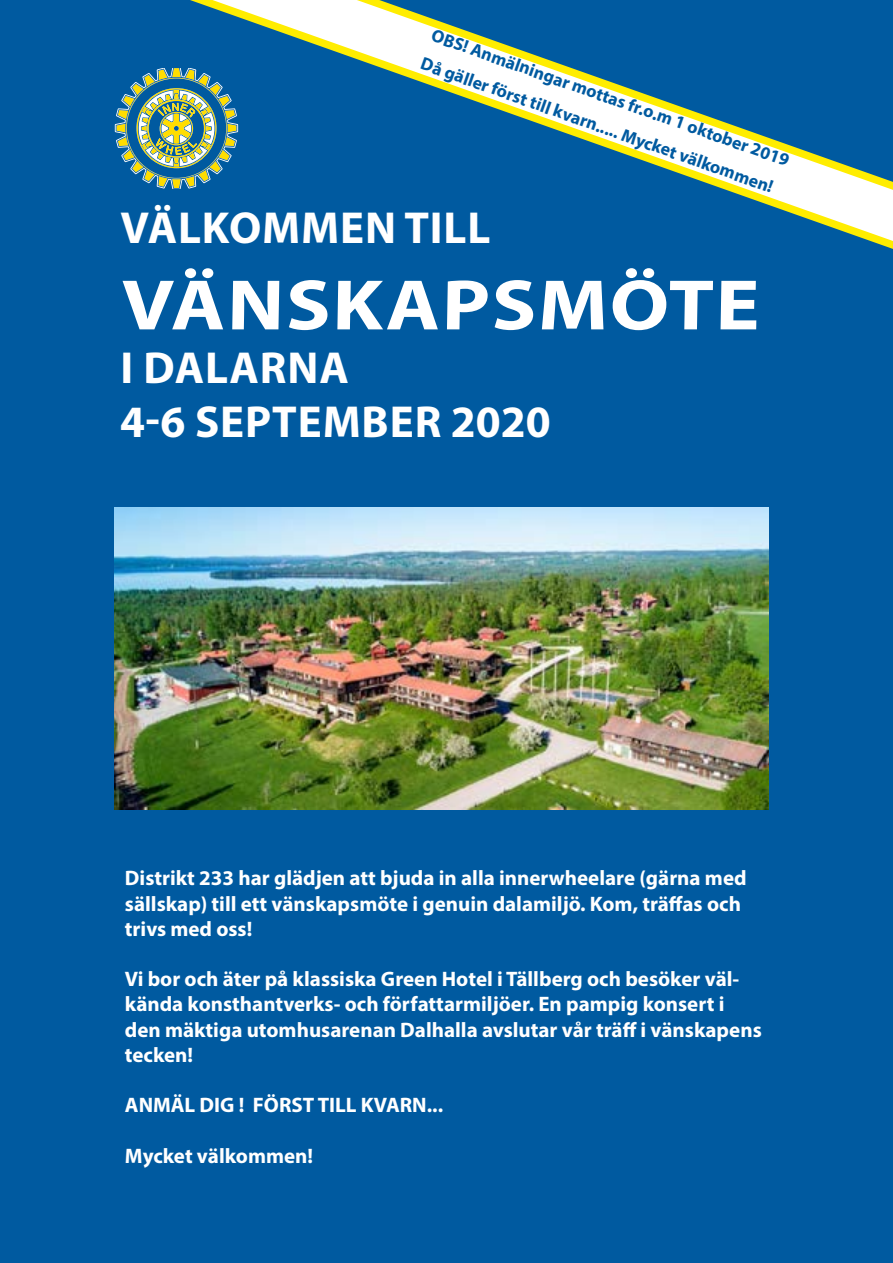
<style>
.page{position:relative;width:893px;height:1263px;background:#005aa0}
.page>*{position:absolute;margin:0;border:0;box-sizing:border-box;transform-origin:0 0}
.t1{font:700 72px "Myriad Pro";color:#fff;scale:1.15 1}
.t2{font:700 45px/54px "Myriad Pro";letter-spacing:.02em;color:#fff}
.t3{font:700 21px/25.2px "Myriad Pro";color:#fff}
.t4{font:700 18px/30px "Myriad Pro";color:#005aa0}
</style>
<div class="page">
<img style="left:115px;top:507px;width:654px;height:302px">
<svg style="left:115px;top:68px;width:65px;height:120px"></svg>
<svg style="left:180px;top:0;width:713px;height:249px"></svg>
<p class="t4" style="left:436px;top:21px;width:381px;rotate:19deg">OBS! Anmälningar mottas fr.o.m 1 oktober 2019<br>Då gäller först till kvarn..... Mycket välkommen!</p>
<h2 class="t2" style="left:121px;top:199px;width:371px">VÄLKOMMEN TILL</h2>
<h1 class="t1" style="left:121px;top:258px;width:558px">VÄNSKAPSMÖTE</h1>
<h2 class="t2" style="left:120px;top:340px;width:432px">I DALARNA<br>4-6 SEPTEMBER 2020</h2>
<p class="t3" style="left:125px;top:865px;width:623px">Distrikt 233 har glädjen att bjuda in alla innerwheelare (gärna med sällskap) till ett vänskapsmöte i genuin dalamiljö. Kom, träffas och trivs med oss!</p>
<p class="t3" style="left:125px;top:966px;width:638px">Vi bor och äter på klassiska Green Hotel i Tällberg och besöker väl&shy;kända konsthantverks- och författarmiljöer. En pampig konsert i den mäktiga utomhusarenan Dalhalla avslutar vår träff i vänskapens tecken!</p>
<p class="t3" style="left:125px;top:1092px;width:320px">ANMÄL DIG ! FÖRST TILL KVARN...</p>
<p class="t3" style="left:125px;top:1142px;width:190px">Mycket välkommen!</p>
</div>
